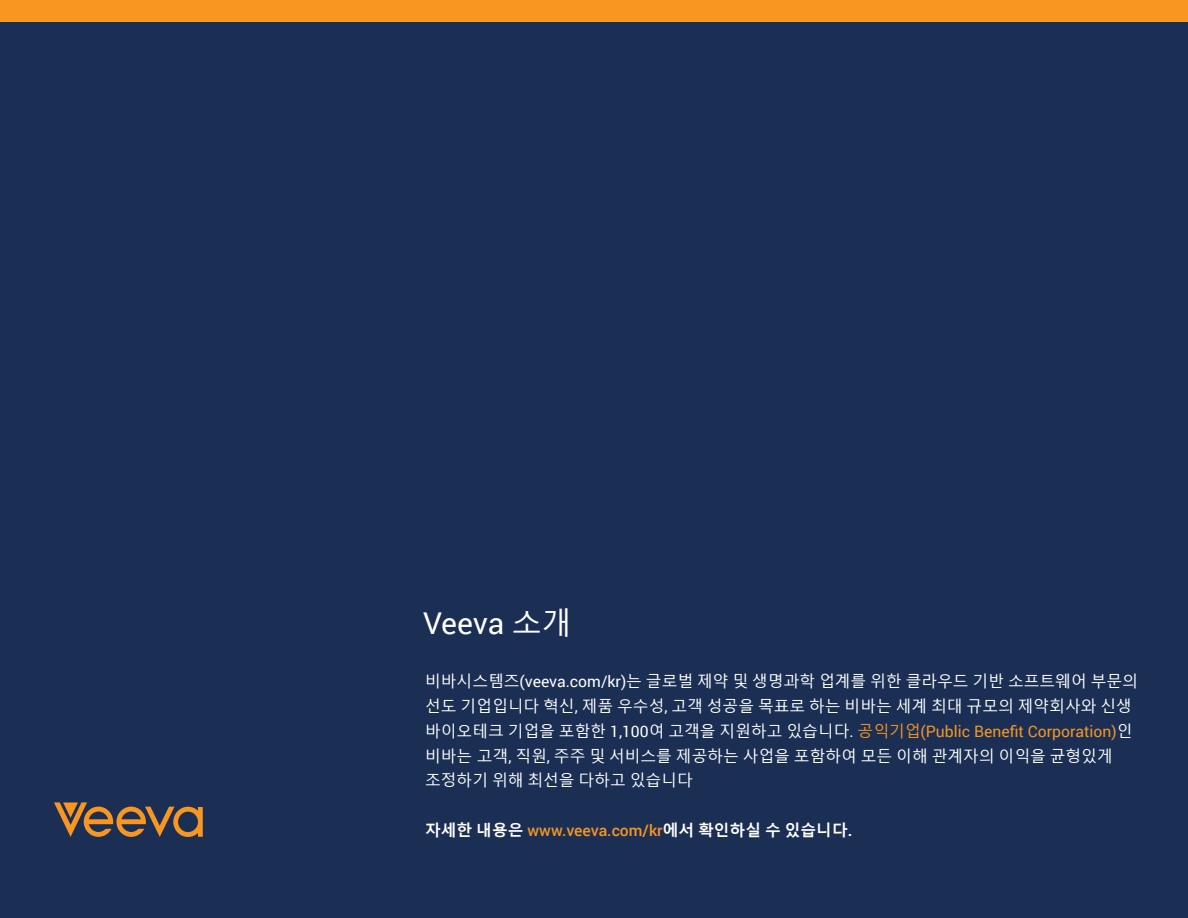
<style>
.page{position:relative;width:1188px;height:918px;background:#fff}
.page>*{position:absolute;margin:0;border:0;box-sizing:border-box;transform-origin:0 0}
.t1{font:30px "Roboto";letter-spacing:-.005em;color:#fff}
.t2{font:15.75px/24.8px "Malgun Gothic";color:#fff}
.t3{font:700 15.75px "Malgun Gothic";color:#fff}
.s1{font-family:"Malgun Gothic"}
.s2{font-family:"Roboto"}
.s3{color:#f79621}
.s4{font-family:"Roboto";color:#f79621}
.s5{font-family:"Roboto";font-weight:500;color:#f79621}
</style>
<div class="page">
<div style="left:0;top:21px;width:1188px;height:897px;background:#1b2f54"></div>
<div style="left:0;top:0;width:1188px;height:21px;background:#f79621"></div>
<svg style="left:54px;top:802px;width:149px;height:35px"></svg>
<h2 class="t1" style="left:423px;top:602px;width:150px">Veeva <span class="s1">소개</span></h2>
<h2 class="t2" style="left:425px;top:670px;width:714px">비바시스템즈<span class="s2">(veeva.com/kr)</span>는 글로벌 제약 및 생명과학 업계를 위한 클라우드 기반 소프트웨어 부문의 선도 기업입니다 혁신<span class="s2">,</span> 제품 우수성<span class="s2">,</span> 고객 성공을 목표로 하는 비바는 세계 최대 규모의 제약회사와 신생 바이오테크 기업을 포함한 <span class="s2">1,100</span>여 고객을 지원하고 있습니다<span class="s2">.</span> <span class="s3">공익기업</span><span class="s4">(Public Benefit Corporation)</span>인 비바는 고객<span class="s2">,</span> 직원<span class="s2">,</span> 주주 및 서비스를 제공하는 사업을 포함하여 모든 이해 관계자의 이익을 균형있게 조정하기 위해 최선을 다하고 있습니다</h2>
<h2 class="t3" style="left:425px;top:821px;width:429px">자세한 내용은 <span class="s5">www.veeva.com/kr</span>에서 확인하실 수 있습니다<span class="s2">.</span></h2>
</div>
